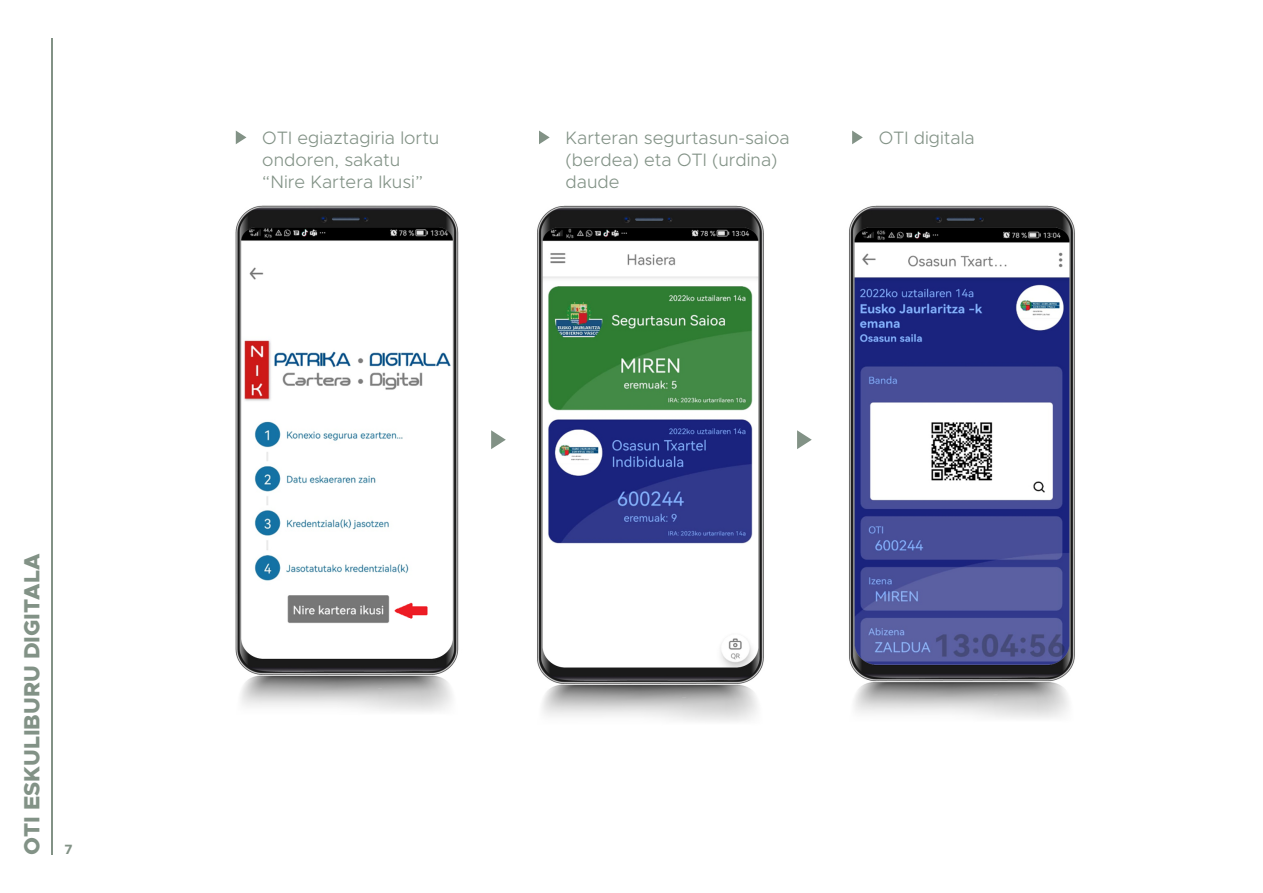
<style>
.page{position:relative;width:1263px;height:893px;background:#fff}
.page>*{position:absolute;margin:0;border:0;box-sizing:border-box;transform-origin:0 0}
.t1{font:800 22.05px "Metropolis";color:#829286}
.t2{font:300 18px/21.6px "Metropolis";color:#829286}
.t3{font:700 13.5px "Metropolis";color:#829286}
</style>
<div class="page">
<hr style="left:51px;top:38px;width:2px;height:817px;background:#829286">
<svg style="left:236px;top:131px;width:10px;height:13px"></svg>
<svg style="left:539px;top:131px;width:11px;height:13px"></svg>
<svg style="left:852px;top:131px;width:11px;height:13px"></svg>
<svg style="left:491px;top:430px;width:15px;height:19px"></svg>
<svg style="left:797px;top:430px;width:15px;height:19px"></svg>
<img style="left:235px;top:205px;width:224px;height:507px">
<img style="left:537px;top:205px;width:227px;height:517px">
<img style="left:849px;top:205px;width:226px;height:514px">
<p class="t1" style="left:18px;top:855px;width:303px;rotate:-90deg">OTI ESKULIBURU DIGITALA</p>
<p class="t3" style="left:65px;top:840px;width:10px">7</p>
<p class="t2" style="left:262px;top:127px;width:179px">OTI egiaztagiria lortu ondoren, sakatu “Nire Kartera Ikusi”</p>
<p class="t2" style="left:565px;top:127px;width:225px">Karteran segurtasun-saioa (berdea) eta OTI (urdina) daude</p>
<p class="t2" style="left:879px;top:127px;width:98px">OTI digitala</p>
</div>
